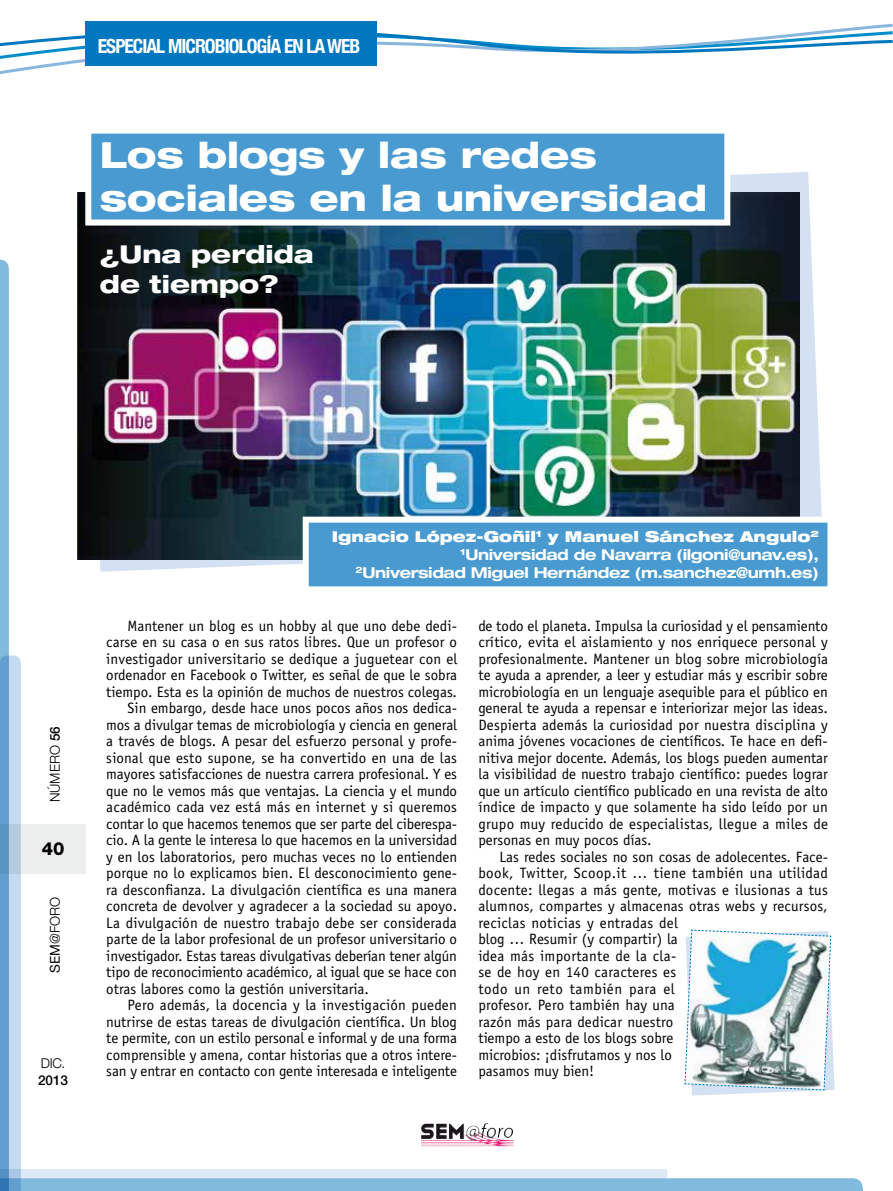
<style>
.page{position:relative;width:893px;height:1191px;background:#fff}
.page>*{position:absolute;margin:0;border:0;box-sizing:border-box;transform-origin:0 0}
.t1{font:800 expanded 36px/43.2px "Helvetica Neue LT Std";color:#fff}
.t2{font:800 expanded 24.6px/29.5px "Helvetica Neue LT Std";color:#fff}
.t3{font:700 condensed 19.5px "Helvetica Neue";letter-spacing:-.05em;color:#fff}
.t4{font:800 18px "Helvetica Neue LT Std";color:#000}
.t5{font:15px/16.5px "Officina Sans Std";color:#000;text-align:justify}
.t6{font:700 expanded 15px/18px "Helvetica Neue LT Std";letter-spacing:-.025em;color:#fff;text-align:right}
.t7{font:15px "Officina Sans Std";letter-spacing:.02em;color:#000}
.t8{font:300 13.5px "Helvetica Neue";color:#000}
.t9{font:500 13.5px "Helvetica Neue";color:#000}
.s1{font-weight:500}
.s2{font-weight:400}
.s3{font-weight:900}
</style>
<div class="page">
<svg style="left:0;top:22px;width:892px;height:52px"></svg>
<svg style="left:0;top:24px;width:893px;height:41px"></svg>
<div style="left:85px;top:21px;width:291px;height:45px;background:#0077be"></div>
<img style="left:77px;top:192px;width:723px;height:68px">
<div style="left:88px;top:131px;width:639px;height:91px;background:#489ad0"></div>
<div style="left:85px;top:128px;width:645px;height:97px;border:6px solid #fff"></div>
<img style="left:0;top:260px;width:863px;height:931px">
<h3 class="t3" style="left:98px;top:34px;width:264px">ESPECIAL MICROBIOLOGÍA EN LA WEB</h3>
<h1 class="t1" style="left:100px;top:132px;width:609px">Los blogs y las redes sociales en la universidad</h1>
<h2 class="t2" style="left:100px;top:239px;width:215px">¿Una perdida de tiempo?</h2>
<p class="t8" style="left:47px;top:802px;width:77px;rotate:-90deg">NÚMERO <span class="s1">56</span></p>
<p class="t4" style="left:42px;top:838px;width:24px">40</p>
<p class="t8" style="left:47px;top:973px;width:77px;rotate:-90deg"><span class="s2">SEM</span>@FORO</p>
<p class="t8" style="left:41px;top:1055px;width:26px">DIC.</p>
<p class="t9" style="left:38px;top:1071px;width:32px">2013</p>
<p class="t6" style="left:332px;top:527px;width:489px"><span class="s3">Ignacio López-Goñil</span><sup>1</sup> <span class="s3">y Manuel Sánchez Angulo</span><sup>2<br></sup><sup>1</sup>Universidad de Navarra (ilgoni@unav.es),<br><sup>2</sup>Universidad Miguel Hernández (m.sanchez@umh.es)</p>
<p class="t5" style="left:128px;top:617px;width:331px">Mantener un blog es un hobby al que uno debe dedi-</p>
<p class="t5" style="left:106px;top:634px;width:352px">carse en su casa o en sus ratos libres. Que un profesor o</p>
<p class="t5" style="left:106px;top:650px;width:353px">investigador universitario se dedique a juguetear con el</p>
<p class="t5" style="left:106px;top:667px;width:352px">ordenador en Facebook o Twitter, es señal de que le sobra</p>
<p class="t5" style="left:106px;top:683px;width:352px">tiempo. Esta es la opinión de muchos de nuestros colegas.</p>
<p class="t5" style="left:128px;top:700px;width:331px">Sin embargo, desde hace unos pocos años nos dedica-</p>
<p class="t5" style="left:106px;top:716px;width:352px">mos a divulgar temas de microbiología y ciencia en general</p>
<p class="t5" style="left:106px;top:733px;width:352px">a través de blogs. A pesar del esfuerzo personal y profe-</p>
<p class="t5" style="left:106px;top:749px;width:352px">sional que esto supone, se ha convertido en una de las</p>
<p class="t5" style="left:106px;top:766px;width:352px">mayores satisfacciones de nuestra carrera profesional. Y es</p>
<p class="t5" style="left:106px;top:782px;width:352px">que no le vemos más que ventajas. La ciencia y el mundo</p>
<p class="t5" style="left:106px;top:799px;width:352px">académico cada vez está más en internet y si queremos</p>
<p class="t5" style="left:106px;top:815px;width:352px">contar lo que hacemos tenemos que ser parte del ciberespa-</p>
<p class="t5" style="left:106px;top:832px;width:352px">cio. A la gente le interesa lo que hacemos en la universidad</p>
<p class="t5" style="left:106px;top:848px;width:352px">y en los laboratorios, pero muchas veces no lo entienden</p>
<p class="t5" style="left:106px;top:865px;width:352px">porque no lo explicamos bien. El desconocimiento gene-</p>
<p class="t5" style="left:106px;top:881px;width:352px">ra desconfianza. La divulgación científica es una manera</p>
<p class="t5" style="left:106px;top:898px;width:352px">concreta de devolver y agradecer a la sociedad su apoyo.</p>
<p class="t5" style="left:106px;top:914px;width:352px">La divulgación de nuestro trabajo debe ser considerada</p>
<p class="t5" style="left:106px;top:931px;width:352px">parte de la labor profesional de un profesor universitario o</p>
<p class="t5" style="left:106px;top:947px;width:352px">investigador. Estas tareas divulgativas deberían tener algún</p>
<p class="t5" style="left:106px;top:964px;width:352px">tipo de reconocimiento académico, al igual que se hace con</p>
<p class="t5" style="left:106px;top:980px;width:264px">otras labores como la gestión universitaria.</p>
<p class="t7" style="left:128px;top:996px;width:331px">Pero además, la docencia y la investigación pueden</p>
<p class="t5" style="left:106px;top:1013px;width:352px">nutrirse de estas tareas de divulgación científica. Un blog</p>
<p class="t5" style="left:106px;top:1030px;width:352px">te permite, con un estilo personal e informal y de una forma</p>
<p class="t5" style="left:106px;top:1046px;width:352px">comprensible y amena, contar historias que a otros intere-</p>
<p class="t5" style="left:106px;top:1063px;width:352px">san y entrar en contacto con gente interesada e inteligente</p>
<p class="t5" style="left:478px;top:617px;width:351px">de todo el planeta. Impulsa la curiosidad y el pensamiento crítico, evita el aislamiento y nos enriquece personal y profesionalmente. Mantener un blog sobre microbiología te ayuda a aprender, a leer y estudiar más y escribir sobre microbiología en un lenguaje asequible para el público en general te ayuda a repensar e interiorizar mejor las ideas.<br>Despierta además la curiosidad por nuestra disciplina y anima jóvenes vocaciones de científicos. Te hace en defi&shy;nitiva mejor docente. Además, los blogs pueden aumentar la visibilidad de nuestro trabajo científico: puedes lograr que un artículo científico publicado en una revista de alto índice de impacto y que solamente ha sido leído por un grupo muy reducido de especialistas, llegue a miles de personas en muy pocos días.</p>
<p class="t5" style="left:478px;top:848px;width:351px;text-align:left;text-indent:21px">Las redes sociales no son cosas de adolecentes. Face&shy;book, Twitter, Scoop.it … tiene también una utilidad docente: llegas a más gente, motivas e ilusionas a tus alumnos, compartes y almacenas otras webs y recursos, reciclas noticias y entradas del<br>blog … Resumir (y compartir) la<br>idea más importante de la cla-<br>se de hoy en 140 caracteres es<br>todo un reto también para el<br>profesor. Pero también hay una<br>razón más para dedicar nuestro<br>tiempo a esto de los blogs sobre<br>microbios: ¡disfrutamos y nos lo<br>pasamos muy bien!</p>
</div>
